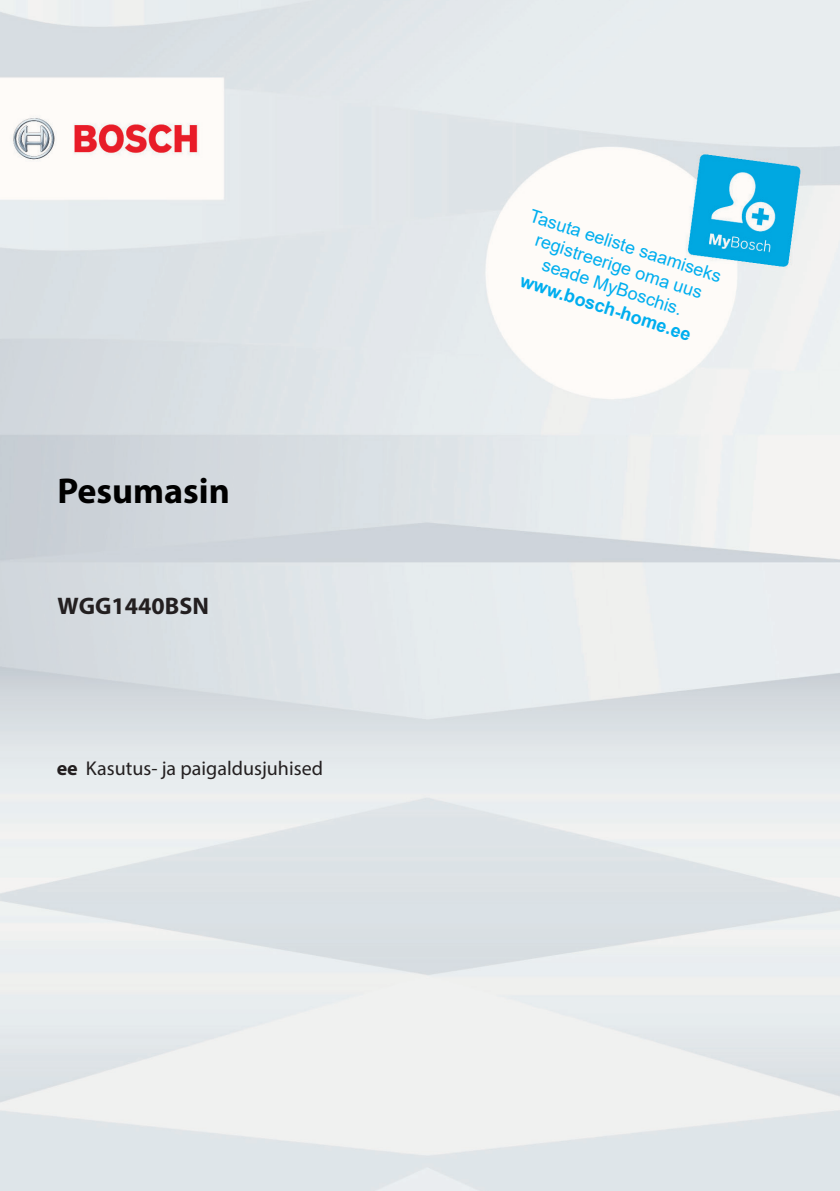
<style>
.page{position:relative;width:840px;height:1191px;background:#fff}
.page>*{position:absolute;margin:0;border:0;box-sizing:border-box;transform-origin:0 0}
.t1{font:700 36px "Myriad Pro";color:#000}
.t2{font:700 24px "Myriad Pro";color:#231f20}
.t3{font:20px "Myriad Pro";color:#231f20}
.t4{font:18px/21.6px "Arial";color:#00aeef;text-align:center}
.t5{font:700 18px "Arial";color:#00aeef}
.s1{font-weight:700}
</style>
<div class="page">
<img style="left:1px;top:0;width:838px;height:1191px">
<h1 class="t1" style="left:57px;top:468px;width:174px">Pesumasin</h1>
<h2 class="t2" style="left:57px;top:590px;width:153px">WGG1440BSN</h2>
<p class="t3" style="left:57px;top:756px;width:267px"><span class="s1">ee</span> Kasutus- ja paigaldusjuhised</p>
<p class="t4" style="left:533px;top:204px;width:202px;rotate:18deg">Tasuta eeliste saamiseks registreerige oma uus seade MyBoschis.</p>
<p class="t5" style="left:524px;top:268px;width:180px;rotate:18deg">www.bosch-home.ee</p>
</div>
